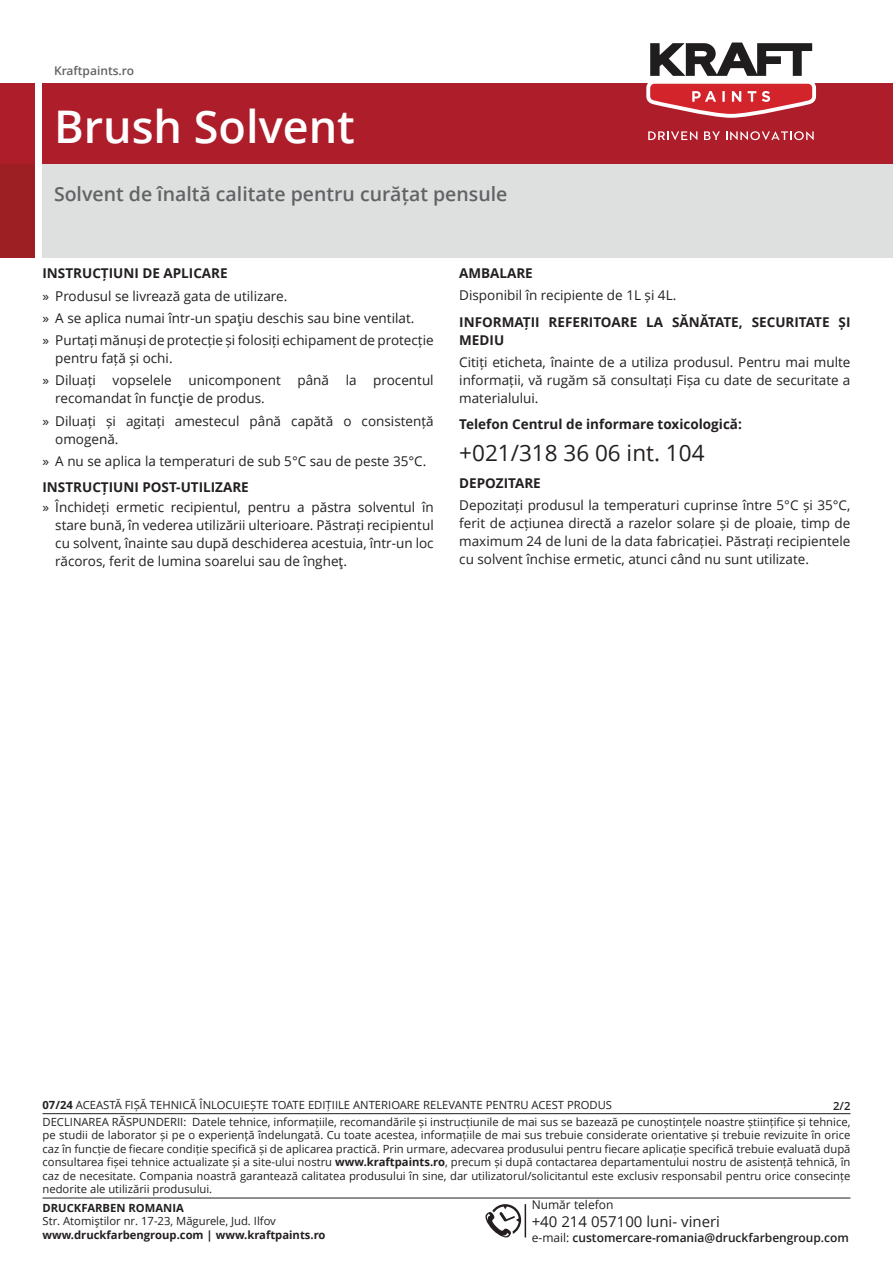
<style>
.page{position:relative;width:893px;height:1263px;background:#fff}
.page>*{position:absolute;margin:0;border:0;box-sizing:border-box;transform-origin:0 0}
.t1{font:600 45px "Open Sans";color:#fff}
.t2{font:22.5px "Open Sans";color:#231f20}
.t3{font:600 19.5px "Open Sans";color:#636366}
.t4{font:15px "Open Sans";color:#231f20}
.t5{font:13.5px/18px "Open Sans";color:#231f20}
.t6{font:700 13.5px/18px "Open Sans";color:#231f20}
.t7{font:600 12px "Open Sans";color:#231f20}
.t8{font:600 12px "Open Sans";color:#636366}
.t9{font:12px "Open Sans";color:#231f20}
.t10{font:11.25px/13.5px "Open Sans";color:#231f20;text-align:justify}
.t11{font:700 11.25px "Open Sans";color:#231f20}
.t12{font:600 11.25px "Open Sans";color:#231f20}
.s1{font-weight:700}
.s2{font-weight:400}
</style>
<div class="page">
<div style="left:43px;top:83px;width:850px;height:81px;background:#ae1d2a"></div>
<div style="left:0;top:83px;width:34px;height:81px;background:#ae1d2a"></div>
<div style="left:43px;top:164px;width:850px;height:94px;background:#dde0df"></div>
<div style="left:0;top:164px;width:34px;height:94px;background:#9d1e23"></div>
<svg style="left:646px;top:43px;width:171px;height:75px"></svg>
<svg style="left:648px;top:131px;width:49px;height:9px"></svg>
<svg style="left:704px;top:131px;width:16px;height:9px"></svg>
<svg style="left:726px;top:131px;width:88px;height:9px"></svg>
<hr style="left:43px;top:1113px;width:807px;height:1px;background:#231f20">
<hr style="left:43px;top:1198px;width:807px;height:1px;background:#231f20">
<svg style="left:485px;top:1204px;width:36px;height:34px"></svg>
<hr style="left:525px;top:1204px;width:1px;height:33px;background:#231f20">
<p class="t8" style="left:54px;top:62px;width:82px">Kraftpaints.ro</p>
<h1 class="t1" style="left:54px;top:96px;width:302px">Brush Solvent</h1>
<h3 class="t3" style="left:54px;top:180px;width:455px">Solvent de înaltă calitate pentru curățat pensule</h3>
<p class="t6" style="left:43px;top:264px;width:187px">INSTRUCȚIUNI DE APLICARE</p>
<p class="t5" style="left:43px;top:284px;width:393px;line-height:22.2px">» Produsul se livrează gata de utilizare.<br>» A se aplica numai într-un spaţiu deschis sau bine ventilat.<br>» Purtați mănuși de protecție și folosiți echipament de protecție</p>
<p class="t5" style="left:43px;top:347px;width:393px;line-height:22.2px;text-indent:13px">pentru față și ochi.<br>» Diluați vopselele unicomponent până la procentul</p>
<p class="t5" style="left:43px;top:387px;width:393px;line-height:22.2px;text-indent:13px">recomandat în funcţie de produs.<br>» Diluați și agitați amestecul până capătă o consistență</p>
<p class="t5" style="left:43px;top:427px;width:385px;line-height:22.2px;text-indent:13px">omogenă.<br>» A nu se aplica la temperaturi de sub 5°C sau de peste 35°C.</p>
<p class="t6" style="left:43px;top:478px;width:208px">INSTRUCȚIUNI POST-UTILIZARE</p>
<p class="t5" style="left:55px;top:498px;width:380px;text-align:justify;text-indent:-13px">» Închideți ermetic recipientul, pentru a păstra solventul în stare bună, în vederea utilizării ulterioare. Păstrați recipientul cu solvent, înainte sau după deschiderea acestuia, într-un loc răcoros, ferit de lumina soarelui sau de îngheţ.</p>
<p class="t6" style="left:459px;top:264px;width:75px">AMBALARE</p>
<p class="t5" style="left:459px;top:286px;width:218px">Disponibil în recipiente de 1L și 4L.</p>
<p class="t6" style="left:459px;top:312px;width:393px">INFORMAȚII REFERITOARE LA SĂNĂTATE, SECURITATE ȘI<br>MEDIU</p>
<p class="t5" style="left:459px;top:353px;width:393px;text-align:justify">Citiți eticheta, înainte de a utiliza produsul. Pentru mai multe informații, vă rugăm să consultați Fișa cu date de securitate a materialului.</p>
<p class="t6" style="left:459px;top:415px;width:284px">Telefon Centrul de informare toxicologică:</p>
<h2 class="t2" style="left:459px;top:437px;width:247px">+021/318 36 06 int. 104</h2>
<p class="t6" style="left:459px;top:474px;width:83px">DEPOZITARE</p>
<p class="t5" style="left:459px;top:496px;width:393px;text-align:justify">Depozitați produsul la temperaturi cuprinse între 5°C și 35°C, ferit de acțiunea directă a razelor solare și de ploaie, timp de maximum 24 de luni de la data fabricației. Păstrați recipientele cu solvent închise ermetic, atunci când nu sunt utilizate.</p>
<p class="t10" style="left:43px;top:1097px;width:571px"><span class="s1">07/24</span> ACEASTĂ FIȘĂ TEHNICĂ ÎNLOCUIEȘTE TOATE EDIȚIILE ANTERIOARE RELEVANTE PENTRU ACEST PRODUS</p>
<p class="t12" style="left:833px;top:1098px;width:19px">2/2</p>
<p class="t10" style="left:43px;top:1114px;width:809px">DECLINAREA RĂSPUNDERII: Datele tehnice, informațiile, recomandările și instrucțiunile de mai sus se bazează pe cunoștințele noastre științifice și tehnice, pe studii de laborator și pe o experiență îndelungată. Cu toate acestea, informațiile de mai sus trebuie considerate orientative și trebuie revizuite în orice caz în funcție de fiecare condiție specifică și de aplicarea practică. Prin urmare, adecvarea produsului pentru fiecare aplicație specifică trebuie evaluată după consultarea fișei tehnice actualizate și a site-ului nostru <span class="s1">www.kraftpaints.ro</span>, precum și după contactarea departamentului nostru de asistență tehnică, în caz de necesitate. Compania noastră garantează calitatea produsului în sine, dar utilizatorul/solicitantul este exclusiv responsabil pentru orice consecințe nedorite ale utilizării produsului.</p>
<p class="t11" style="left:43px;top:1199px;width:143px">DRUCKFARBEN ROMANIA</p>
<p class="t10" style="left:43px;top:1214px;width:235px">Str. Atomiştilor nr. 17-23, Măgurele, Jud. Ilfov</p>
<p class="t11" style="left:43px;top:1226px;width:285px">www.druckfarbengroup.com | www.kraftpaints.ro</p>
<p class="t9" style="left:532px;top:1196px;width:83px">Număr telefon</p>
<p class="t4" style="left:532px;top:1211px;width:190px">+40 214 057100 luni- vineri</p>
<p class="t7" style="left:532px;top:1229px;width:319px"><span class="s2">e-mail:</span> customercare-romania@druckfarbengroup.com</p>
</div>
